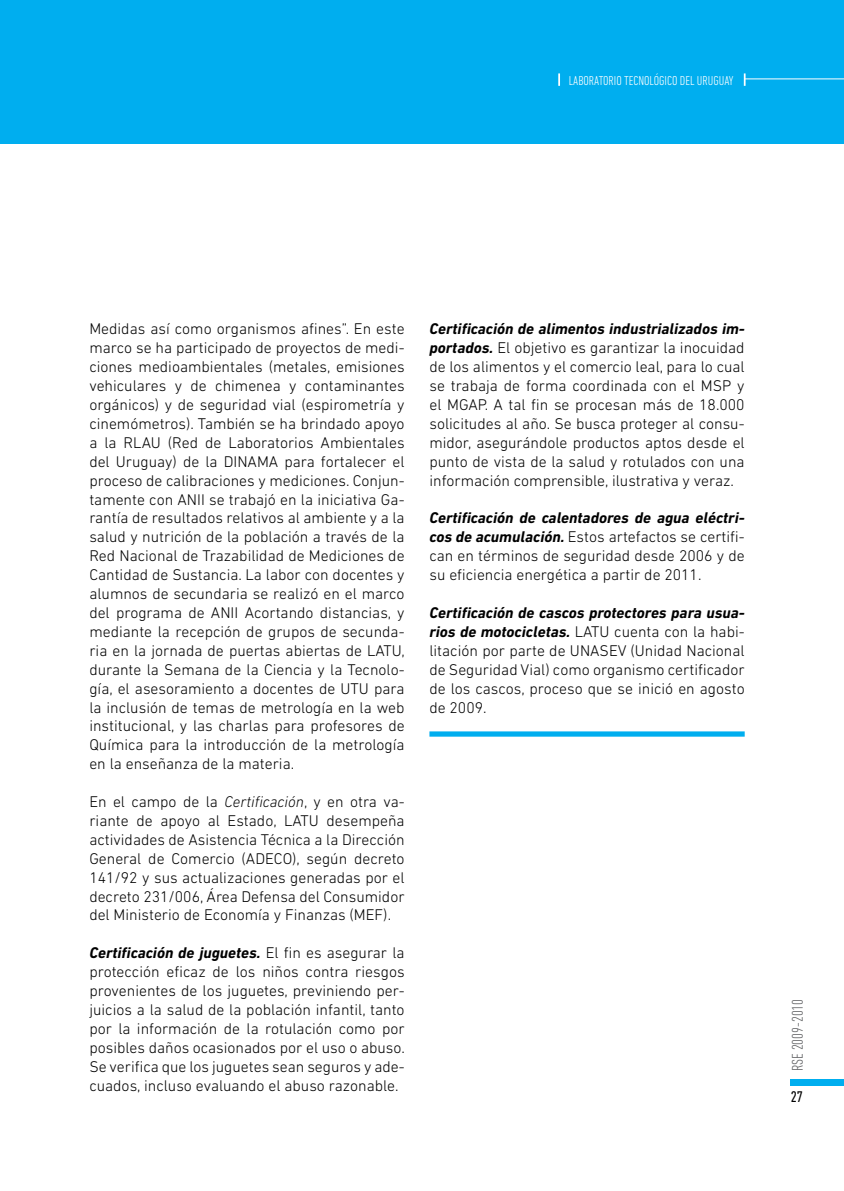
<style>
.page{position:relative;width:844px;height:1191px;background:#fff}
.page>*{position:absolute;margin:0;border:0;box-sizing:border-box;transform-origin:0 0}
.t1{font:300 15.75px/18.9px "DIN Next LT Pro";color:#000;text-align:justify}
.t2{font:300 condensed 15.75px "DIN Next LT Pro";color:#636466}
.t3{font:condensed 15.75px "DIN Next LT Pro";color:#000}
.t4{font:300 condensed 13.12px "DIN Next LT Pro";color:#fff}
.s1{font-style:italic}
.s2{font-weight:700;font-style:italic}
</style>
<div class="page">
<div style="left:0;top:0;width:843px;height:143px;background:#00aeef"></div>
<svg style="left:743px;top:73px;width:2px;height:13px"></svg>
<svg style="left:558px;top:73px;width:2px;height:13px"></svg>
<hr style="left:744px;top:78px;width:99px;height:1px;background:#fff">
<div style="left:790px;top:1079px;width:53px;height:6px;background:#00aeef"></div>
<div style="left:429px;top:731px;width:315px;height:5px;background:#00aeef"></div>
<p class="t4" style="left:568px;top:73px;width:166px">LABORATORIO TECNOLÓGICO DEL URUGUAY</p>
<p class="t1" style="left:89px;top:319px;width:317px">Medidas así como organismos afines”. En este marco se ha participado de proyectos de medi&shy;ciones medioambientales (metales, emisiones vehiculares y de chimenea y contaminantes orgánicos) y de seguridad vial (espirometría y cinemómetros). También se ha brindado apoyo a la RLAU (Red de Laboratorios Ambientales del Uruguay) de la DINAMA para fortalecer el proceso de calibraciones y mediciones. Conjun&shy;tamente con ANII se trabajó en la iniciativa Ga&shy;rantía de resultados relativos al ambiente y a la salud y nutrición de la población a través de la Red Nacional de Trazabilidad de Mediciones de Cantidad de Sustancia. La labor con docentes y alumnos de secundaria se realizó en el marco del programa de ANII Acortando distancias, y mediante la recepción de grupos de secunda&shy;ria en la jornada de puertas abiertas de LATU, durante la Semana de la Ciencia y la Tecnolo&shy;gía, el asesoramiento a docentes de UTU para la inclusión de temas de metrología en la web institucional, y las charlas para profesores de Química para la introducción de la metrología en la enseñanza de la materia.</p>
<p class="t1" style="left:89px;top:792px;width:317px">En el campo de la <span class="s1">Certificación</span>, y en otra va&shy;riante de apoyo al Estado, LATU desempeña actividades de Asistencia Técnica a la Dirección General de Comercio (ADECO), según decreto 141/92 y sus actualizaciones generadas por el decreto 231/006, Área Defensa del Consumidor del Ministerio de Economía y Finanzas (MEF).</p>
<p class="t1" style="left:89px;top:943px;width:317px"><span class="s2">Certificación de juguetes.</span> El fin es asegurar la protección eficaz de los niños contra riesgos provenientes de los juguetes, previniendo per&shy;juicios a la salud de la población infantil, tanto por la información de la rotulación como por posibles daños ocasionados por el uso o abuso.<br>Se verifica que los juguetes sean seguros y ade&shy;cuados, incluso evaluando el abuso razonable.</p>
<p class="t1" style="left:429px;top:319px;width:317px"><span class="s2">Certificación de alimentos industrializados im&shy;portados.</span> El objetivo es garantizar la inocuidad de los alimentos y el comercio leal, para lo cual se trabaja de forma coordinada con el MSP y el MGAP. A tal fin se procesan más de 18.000 solicitudes al año. Se busca proteger al consu&shy;midor, asegurándole productos aptos desde el punto de vista de la salud y rotulados con una información comprensible, ilustrativa y veraz.</p>
<p class="t1" style="left:429px;top:508px;width:317px"><span class="s2">Certificación de calentadores de agua eléctri&shy;cos de acumulación.</span> Estos artefactos se certifi&shy;can en términos de seguridad desde 2006 y de su eficiencia energética a partir de 2011.</p>
<p class="t1" style="left:429px;top:603px;width:317px"><span class="s2">Certificación de cascos protectores para usua&shy;rios de motocicletas.</span> LATU cuenta con la habi&shy;litación por parte de UNASEV (Unidad Nacional de Seguridad Vial) como organismo certificador de los cascos, proceso que se inició en agosto de 2009.</p>
<p class="t2" style="left:788px;top:1071px;width:74px;rotate:-90deg">RSE 2009-2010</p>
<p class="t3" style="left:790px;top:1087px;width:14px">27</p>
</div>
